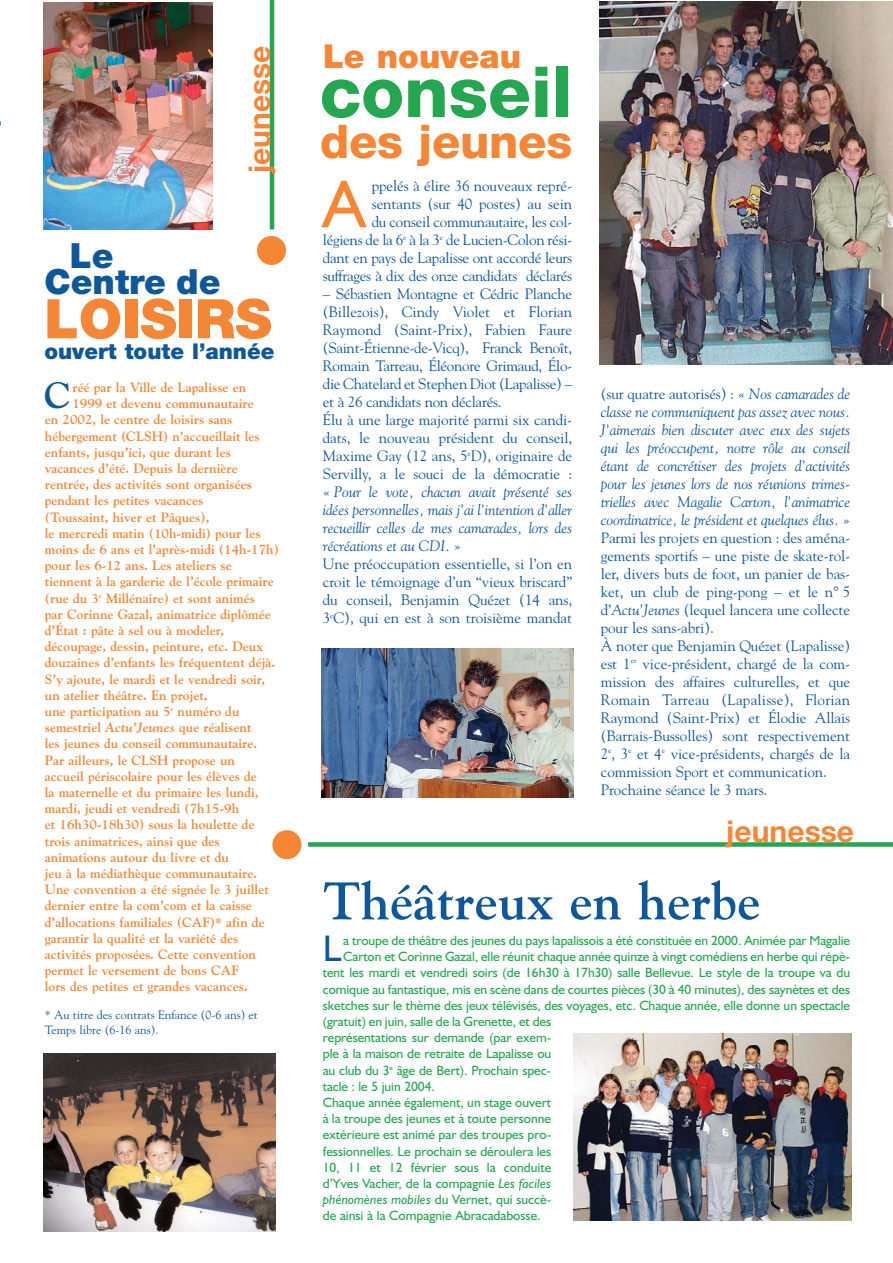
<style>
.page{position:relative;width:893px;height:1263px;background:#fff}
.page>*{position:absolute;margin:0;border:0;box-sizing:border-box;transform-origin:0 0}
.t1{font:800 70.5px "Helvetica Neue";color:#25a651}
.t2{font:68.1px "Humanist 521 BT";color:#f58636}
.t3{font:900 54.45px "Helvetica Neue";color:#f58636}
.t4{font:700 52.5px "Goudy";color:#0e579a}
.t5{font:800 46.5px "Helvetica Neue";letter-spacing:-.005em;color:#f58636}
.t6{font:37.2px "Humanist 521 BT";color:#0e579a}
.t7{font:700 36.6px "Goudy";color:#0e579a}
.t8{font:900 34.65px/25.8px "Helvetica Neue";color:#0e579a}
.t9{font:900 33px "Helvetica Neue";color:#f58636}
.t10{font:700 30px "Helvetica Neue";color:#f58636}
.t11{font:900 21.75px "Helvetica Neue";color:#0e579a}
.t12{font:15px/18px "Goudy";letter-spacing:-.005em;color:#0e579a}
.t13{font:700 13.5px "Goudy";color:#f58636}
.t14{font:13.5px "Humanist 521 BT";letter-spacing:-.005em;color:#25a651}
.t15{font:12px/14.4px "Goudy";color:#0e579a}
.s1{font-style:italic}
</style>
<div class="page">
<img style="left:43px;top:2px;width:169px;height:227px">
<img style="left:43px;top:1054px;width:232px;height:177px">
<div style="left:257px;top:236px;width:29px;height:29px;background:#f58636;border-radius:50%"></div>
<hr style="left:270px;top:0;width:4px;height:229px;background:#25a651">
<div style="left:272px;top:830px;width:29px;height:29px;background:#f58636;border-radius:50%"></div>
<div style="left:308px;top:842px;width:584px;height:5px;background:#25a651"></div>
<img style="left:599px;top:2px;width:293px;height:363px">
<img style="left:573px;top:1033px;width:278px;height:187px">
<img style="left:321px;top:648px;width:252px;height:149px">
<h3 class="t10" style="left:248px;top:173px;width:129px;rotate:-90deg">jeunesse</h3>
<h3 class="t8" style="left:44px;top:246px;width:178px;text-indent:25px">Le<br>Centre de</h3>
<h3 class="t3" style="left:44px;top:299px;width:229px">LOISIRS</h3>
<h3 class="t11" style="left:44px;top:344px;width:232px">ouvert toute l’année</h3>
<h3 class="t7" style="left:44px;top:381px;width:28px">C</h3>
<p class="t13" style="left:72px;top:382px;width:175px">réé par la Ville de Lapalisse en</p>
<p class="t13" style="left:72px;top:398px;width:183px">1999 et devenu communautaire</p>
<p class="t13" style="left:45px;top:414px;width:189px">en 2002, le centre de loisirs sans</p>
<p class="t13" style="left:45px;top:430px;width:216px">hébergement (CLSH) n’accueillait les</p>
<p class="t13" style="left:45px;top:447px;width:188px">enfants, jusqu’ici, que durant les</p>
<p class="t13" style="left:45px;top:463px;width:194px">vacances d’été. Depuis la dernière</p>
<p class="t13" style="left:45px;top:479px;width:208px">rentrée, des activités sont organisées</p>
<p class="t13" style="left:45px;top:495px;width:160px">pendant les petites vacances</p>
<p class="t13" style="left:45px;top:511px;width:166px">(Toussaint, hiver et Pâques),</p>
<p class="t13" style="left:45px;top:528px;width:217px">le mercredi matin (10h-midi) pour les</p>
<p class="t13" style="left:45px;top:544px;width:236px">moins de 6 ans et l’après-midi (14h-17h)</p>
<p class="t13" style="left:45px;top:560px;width:188px">pour les 6-12 ans. Les ateliers se</p>
<p class="t13" style="left:45px;top:576px;width:230px">tiennent à la garderie de l’école primaire</p>
<p class="t13" style="left:45px;top:592px;width:212px">(rue du 3<sup>e</sup> Millénaire) et sont animés</p>
<p class="t13" style="left:45px;top:609px;width:227px">par Corinne Gazal, animatrice diplômée</p>
<p class="t13" style="left:45px;top:625px;width:181px">d’État : pâte à sel ou à modeler,</p>
<p class="t13" style="left:45px;top:641px;width:220px">découpage, dessin, peinture, etc. Deux</p>
<p class="t13" style="left:45px;top:657px;width:232px">douzaines d’enfants les fréquentent déjà.</p>
<p class="t13" style="left:45px;top:673px;width:222px">S’y ajoute, le mardi et le vendredi soir,</p>
<p class="t13" style="left:45px;top:690px;width:164px">un atelier théâtre. En projet,</p>
<p class="t13" style="left:45px;top:706px;width:196px">une participation au 5<sup>e</sup> numéro du</p>
<p class="t13" style="left:45px;top:722px;width:208px">semestriel <span class="s1">Actu’Jeunes</span> que réalisent</p>
<p class="t13" style="left:45px;top:738px;width:214px">les jeunes du conseil communautaire.</p>
<p class="t13" style="left:45px;top:754px;width:192px">Par ailleurs, le CLSH propose un</p>
<p class="t13" style="left:45px;top:771px;width:213px">accueil périscolaire pour les élèves de</p>
<p class="t13" style="left:45px;top:787px;width:215px">la maternelle et du primaire les lundi,</p>
<p class="t13" style="left:45px;top:803px;width:196px">mardi, jeudi et vendredi (7h15-9h</p>
<p class="t13" style="left:45px;top:819px;width:211px">et 16h30-18h30) sous la houlette de</p>
<p class="t13" style="left:45px;top:835px;width:176px">trois animatrices, ainsi que des</p>
<p class="t13" style="left:45px;top:852px;width:186px">animations autour du livre et du</p>
<p class="t13" style="left:45px;top:868px;width:214px">jeu à la médiathèque communautaire.</p>
<p class="t13" style="left:45px;top:884px;width:225px">Une convention a été signée le 3 juillet</p>
<p class="t13" style="left:45px;top:900px;width:208px">dernier entre la com’com et la caisse</p>
<p class="t13" style="left:45px;top:916px;width:221px">d’allocations familiales (CAF)* afin de</p>
<p class="t13" style="left:45px;top:933px;width:195px">garantir la qualité et la variété des</p>
<p class="t13" style="left:45px;top:949px;width:213px">activités proposées. Cette convention</p>
<p class="t13" style="left:45px;top:965px;width:195px">permet le versement de bons CAF</p>
<p class="t13" style="left:45px;top:981px;width:204px">lors des petites et grandes vacances.</p>
<p class="t15" style="left:45px;top:1009px;width:215px">* Au titre des contrats Enfance (0-6 ans) et<br>Temps libre (6-16 ans).</p>
<h3 class="t9" style="left:323px;top:44px;width:199px">Le nouveau</h3>
<h1 class="t1" style="left:320px;top:67px;width:254px">conseil</h1>
<h3 class="t5" style="left:320px;top:124px;width:254px">des jeunes</h3>
<p class="t12" style="left:323px;top:178px;width:251px;text-align:right">ppelés à élire 36 nouveaux repré&shy;sentants (sur 40 postes) au sein<br>du conseil communautaire, les col-<br>légiens de la 6<sup>e</sup> à la 3<sup>e</sup> de Lucien-Colon rési&shy;dant en pays de Lapalisse ont accordé leurs suffrages à dix des onze candidats déclarés</p>
<p class="t12" style="left:323px;top:286px;width:251px">– Sébastien Montagne et Cédric Planche (Billezois), Cindy Violet et Florian Raymond (Saint-Prix), Fabien Faure (Saint-Étienne-de-Vicq), Franck Benoît, Romain Tarreau, Éléonore Grimaud, Élo&shy;die Chatelard et Stephen Diot (Lapalisse) – et à 26 candidats non déclarés.<br>Élu à une large majorité parmi six candi&shy;dats, le nouveau président du conseil, Maxime Gay (12 ans, 5<sup>e</sup>D), originaire de Servilly, a le souci de la démocratie : « <span class="s1">Pour le vote, chacun avait présenté ses idées personnelles, mais j’ai l’intention d’aller recueillir celles de mes camarades, lors des récréations et au CDI.</span> »<br>Une préoccupation essentielle, si l’on en croit le témoignage d’un “vieux briscard” du conseil, Benjamin Quézet (14 ans, 3<sup>e</sup>C), qui en est à son troisième mandat</p>
<h2 class="t2" style="left:323px;top:179px;width:44px">A</h2>
<p class="t12" style="left:600px;top:386px;width:251px">(sur quatre autorisés) : « <span class="s1">Nos camarades de classe ne communiquent pas assez avec nous.<br>J’aimerais bien discuter avec eux des sujets qui les préoccupent, notre rôle au conseil étant de concrétiser des projets d’activités pour les jeunes lors de nos réunions trimes&shy;trielles avec Magalie Carton, l’animatrice coordinatrice, le président et quelques élus.</span> » Parmi les projets en question : des aména&shy;gements sportifs – une piste de skate-rol&shy;ler, divers buts de foot, un panier de bas&shy;ket, un club de ping-pong – et le n° 5 d’<span class="s1">Actu’Jeunes</span> (lequel lancera une collecte pour les sans-abri).<br>À noter que Benjamin Quézet (Lapalisse) est 1<sup>er</sup> vice-président, chargé de la com&shy;mission des affaires culturelles, et que Romain Tarreau (Lapalisse), Florian Raymond (Saint-Prix) et Élodie Allais (Barrais-Bussolles) sont respectivement 2<sup>e</sup>, 3<sup>e</sup> et 4<sup>e</sup> vice-présidents, chargés de la commission Sport et communication.<br>Prochaine séance le 3 mars.</p>
<h3 class="t10" style="left:726px;top:821px;width:129px">jeunesse</h3>
<h3 class="t4" style="left:323px;top:880px;width:439px">Théâtreux en herbe</h3>
<h3 class="t6" style="left:323px;top:935px;width:20px">L</h3>
<p class="t14" style="left:343px;top:935px;width:508px">a troupe de théâtre des jeunes du pays lapalissois a été constituée en 2000. Animée par Magalie</p>
<p class="t14" style="left:343px;top:952px;width:508px">Carton et Corinne Gazal, elle réunit chaque année quinze à vingt comédiens en herbe qui répè-</p>
<p class="t14" style="left:323px;top:968px;width:529px">tent les mardi et vendredi soirs (de 16h30 à 17h30) salle Bellevue. Le style de la troupe va du</p>
<p class="t14" style="left:323px;top:984px;width:529px">comique au fantastique, mis en scène dans de courtes pièces (30 à 40 minutes), des saynètes et des</p>
<p class="t14" style="left:323px;top:1000px;width:529px">sketches sur le thème des jeux télévisés, des voyages, etc. Chaque année, elle donne un spectacle</p>
<p class="t14" style="left:323px;top:1016px;width:230px">(gratuit) en juin, salle de la Grenette, et des</p>
<p class="t14" style="left:323px;top:1033px;width:230px">représentations sur demande (par exem-</p>
<p class="t14" style="left:323px;top:1049px;width:230px">ple à la maison de retraite de Lapalisse ou</p>
<p class="t14" style="left:323px;top:1065px;width:230px">au club du 3<sup>e</sup> âge de Bert). Prochain spec-</p>
<p class="t14" style="left:323px;top:1081px;width:113px">tacle : le 5 juin 2004.</p>
<p class="t14" style="left:323px;top:1097px;width:230px">Chaque année également, un stage ouvert</p>
<p class="t14" style="left:323px;top:1114px;width:230px">à la troupe des jeunes et à toute personne</p>
<p class="t14" style="left:323px;top:1130px;width:230px">extérieure est animé par des troupes pro-</p>
<p class="t14" style="left:323px;top:1146px;width:230px">fessionnelles. Le prochain se déroulera les</p>
<p class="t14" style="left:323px;top:1162px;width:230px">10, 11 et 12 février sous la conduite</p>
<p class="t14" style="left:323px;top:1178px;width:230px">d’Yves Vacher, de la compagnie <span class="s1">Les faciles</span></p>
<p class="t14" style="left:323px;top:1195px;width:230px"><span class="s1">phénomènes mobiles</span> du Vernet, qui succè-</p>
<p class="t14" style="left:323px;top:1211px;width:219px">de ainsi à la Compagnie Abracadabosse.</p>
</div>
